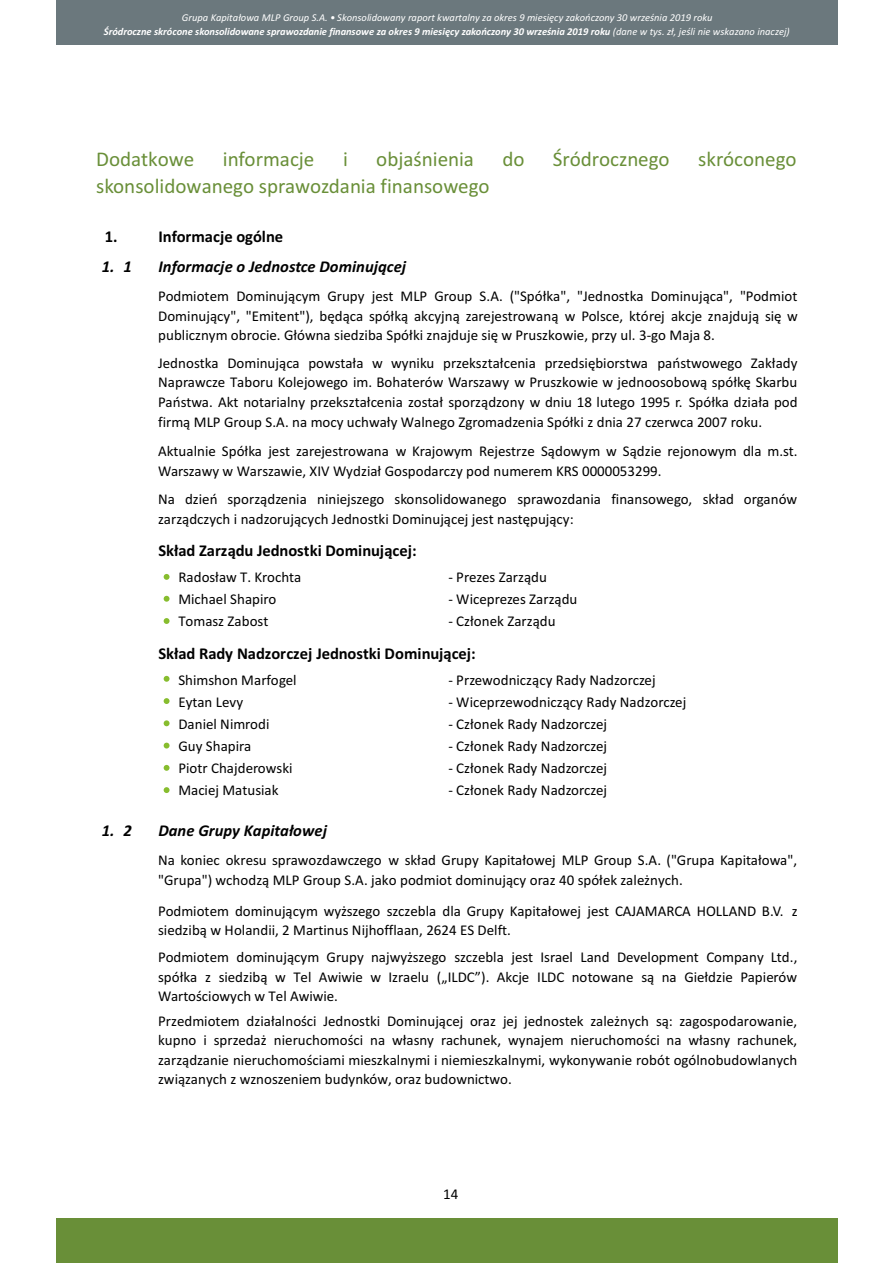
<style>
.page{position:relative;width:893px;height:1263px;background:#fff}
.page>*{position:absolute;margin:0;border:0;box-sizing:border-box;transform-origin:0 0}
.t1{font:21px "Calibri";color:#698f38}
.t2{font:700 16.5px "Calibri";color:#000}
.t3{font:italic 700 16.5px "Calibri";color:#000}
.t4{font:15px/19.6px "Calibri";color:#000;text-align:justify}
.t5{font:italic 10.5px/13.6px "Calibri";color:#fff;text-align:center}
.s1{font-weight:700}
</style>
<div class="page">
<div style="left:56px;top:0;width:782px;height:45px;background:#6b787d"></div>
<div style="left:56px;top:1218px;width:782px;height:45px;background:#698f38"></div>
<svg style="left:164px;top:574px;width:6px;height:6px"></svg>
<svg style="left:164px;top:596px;width:6px;height:6px"></svg>
<svg style="left:164px;top:618px;width:6px;height:6px"></svg>
<svg style="left:164px;top:676px;width:6px;height:6px"></svg>
<svg style="left:164px;top:698px;width:6px;height:6px"></svg>
<svg style="left:164px;top:720px;width:6px;height:6px"></svg>
<svg style="left:164px;top:743px;width:6px;height:5px"></svg>
<svg style="left:164px;top:765px;width:6px;height:6px"></svg>
<svg style="left:164px;top:787px;width:6px;height:6px"></svg>
<p class="t5" style="left:104px;top:12px;width:687px">Grupa Kapitałowa MLP Group S.A. • Skonsolidowany raport kwartalny za okres 9 miesięcy zakończony 30 września 2019 roku<br><span class="s1">Śródroczne skrócone skonsolidowane sprawozdanie finansowe za okres 9 miesięcy zakończony 30 września 2019 roku</span> (dane w tys. zł, jeśli nie wskazano inaczej)</p>
<h1 class="t1" style="left:96px;top:150px;width:100px">Dodatkowe</h1>
<h1 class="t1" style="left:223px;top:150px;width:93px">informacje</h1>
<h1 class="t1" style="left:343px;top:150px;width:6px">i</h1>
<h1 class="t1" style="left:376px;top:150px;width:99px">objaśnienia</h1>
<h1 class="t1" style="left:502px;top:150px;width:24px">do</h1>
<h1 class="t1" style="left:553px;top:150px;width:118px">Śródrocznego</h1>
<h1 class="t1" style="left:698px;top:150px;width:100px">skróconego</h1>
<h1 class="t1" style="left:96px;top:177px;width:395px">skonsolidowanego sprawozdania finansowego</h1>
<p class="t2" style="left:105px;top:230px;width:14px">1.</p>
<p class="t2" style="left:158px;top:230px;width:126px">Informacje ogólne</p>
<p class="t3" style="left:102px;top:259px;width:32px">1. 1</p>
<p class="t3" style="left:158px;top:259px;width:249px">Informacje o Jednostce Dominującej</p>
<p class="t4" style="left:158px;top:288px;width:641px">Podmiotem Dominującym Grupy jest MLP Group S.A. ("Spółka", "Jednostka Dominująca", "Podmiot Dominujący", "Emitent"), będąca spółką akcyjną zarejestrowaną w Polsce, której akcje znajdują się w publicznym obrocie. Główna siedziba Spółki znajduje się w Pruszkowie, przy ul. 3-go Maja 8.</p>
<p class="t4" style="left:158px;top:354px;width:641px">Jednostka Dominująca powstała w wyniku przekształcenia przedsiębiorstwa państwowego Zakłady Naprawcze Taboru Kolejowego im. Bohaterów Warszawy w Pruszkowie w jednoosobową spółkę Skarbu Państwa. Akt notarialny przekształcenia został sporządzony w dniu 18 lutego 1995 r. Spółka działa pod firmą MLP Group S.A. na mocy uchwały Walnego Zgromadzenia Spółki z dnia 27 czerwca 2007 roku.</p>
<p class="t4" style="left:158px;top:443px;width:641px">Aktualnie Spółka jest zarejestrowana w Krajowym Rejestrze Sądowym w Sądzie rejonowym dla m.st.<br>Warszawy w Warszawie, XIV Wydział Gospodarczy pod numerem KRS 0000053299.</p>
<p class="t4" style="left:158px;top:490px;width:641px">Na dzień sporządzenia niniejszego skonsolidowanego sprawozdania finansowego, skład organów zarządczych i nadzorujących Jednostki Dominującej jest następujący:</p>
<p class="t2" style="left:158px;top:544px;width:260px">Skład Zarządu Jednostki Dominującej:</p>
<p class="t4" style="left:178px;top:568px;width:124px">Radosław T. Krochta</p>
<p class="t4" style="left:448px;top:568px;width:100px">- Prezes Zarządu</p>
<p class="t4" style="left:178px;top:591px;width:99px">Michael Shapiro</p>
<p class="t4" style="left:448px;top:591px;width:130px">- Wiceprezes Zarządu</p>
<p class="t4" style="left:178px;top:613px;width:92px">Tomasz Zabost</p>
<p class="t4" style="left:448px;top:613px;width:109px">- Członek Zarządu</p>
<p class="t2" style="left:158px;top:646px;width:319px">Skład Rady Nadzorczej Jednostki Dominującej:</p>
<p class="t4" style="left:178px;top:671px;width:120px">Shimshon Marfogel</p>
<p class="t4" style="left:448px;top:671px;width:209px">- Przewodniczący Rady Nadzorczej</p>
<p class="t4" style="left:178px;top:693px;width:66px">Eytan Levy</p>
<p class="t4" style="left:448px;top:693px;width:239px">- Wiceprzewodniczący Rady Nadzorczej</p>
<p class="t4" style="left:178px;top:715px;width:93px">Daniel Nimrodi</p>
<p class="t4" style="left:448px;top:715px;width:160px">- Członek Rady Nadzorczej</p>
<p class="t4" style="left:178px;top:737px;width:74px">Guy Shapira</p>
<p class="t4" style="left:448px;top:737px;width:160px">- Członek Rady Nadzorczej</p>
<p class="t4" style="left:178px;top:759px;width:116px">Piotr Chajderowski</p>
<p class="t4" style="left:448px;top:759px;width:160px">- Członek Rady Nadzorczej</p>
<p class="t4" style="left:178px;top:782px;width:102px">Maciej Matusiak</p>
<p class="t4" style="left:448px;top:782px;width:160px">- Członek Rady Nadzorczej</p>
<p class="t3" style="left:102px;top:824px;width:32px">1. 2</p>
<p class="t3" style="left:158px;top:824px;width:170px">Dane Grupy Kapitałowej</p>
<p class="t4" style="left:158px;top:852px;width:640px">Na koniec okresu sprawozdawczego w skład Grupy Kapitałowej MLP Group S.A. ("Grupa Kapitałowa", "Grupa") wchodzą MLP Group S.A. jako podmiot dominujący oraz 40 spółek zależnych.</p>
<p class="t4" style="left:158px;top:902px;width:641px">Podmiotem dominującym wyższego szczebla dla Grupy Kapitałowej jest CAJAMARCA HOLLAND B.V. z siedzibą w Holandii, 2 Martinus Nijhofflaan, 2624 ES Delft.</p>
<p class="t4" style="left:158px;top:948px;width:641px">Podmiotem dominującym Grupy najwyższego szczebla jest Israel Land Development Company Ltd., spółka z siedzibą w Tel Awiwie w Izraelu („ILDC”). Akcje ILDC notowane są na Giełdzie Papierów Wartościowych w Tel Awiwie.</p>
<p class="t4" style="left:158px;top:1012px;width:641px">Przedmiotem działalności Jednostki Dominującej oraz jej jednostek zależnych są: zagospodarowanie, kupno i sprzedaż nieruchomości na własny rachunek, wynajem nieruchomości na własny rachunek, zarządzanie nieruchomościami mieszkalnymi i niemieszkalnymi, wykonywanie robót ogólnobudowlanych związanych z wznoszeniem budynków, oraz budownictwo.</p>
<p class="t4" style="left:443px;top:1185px;width:17px">14</p>
</div>
